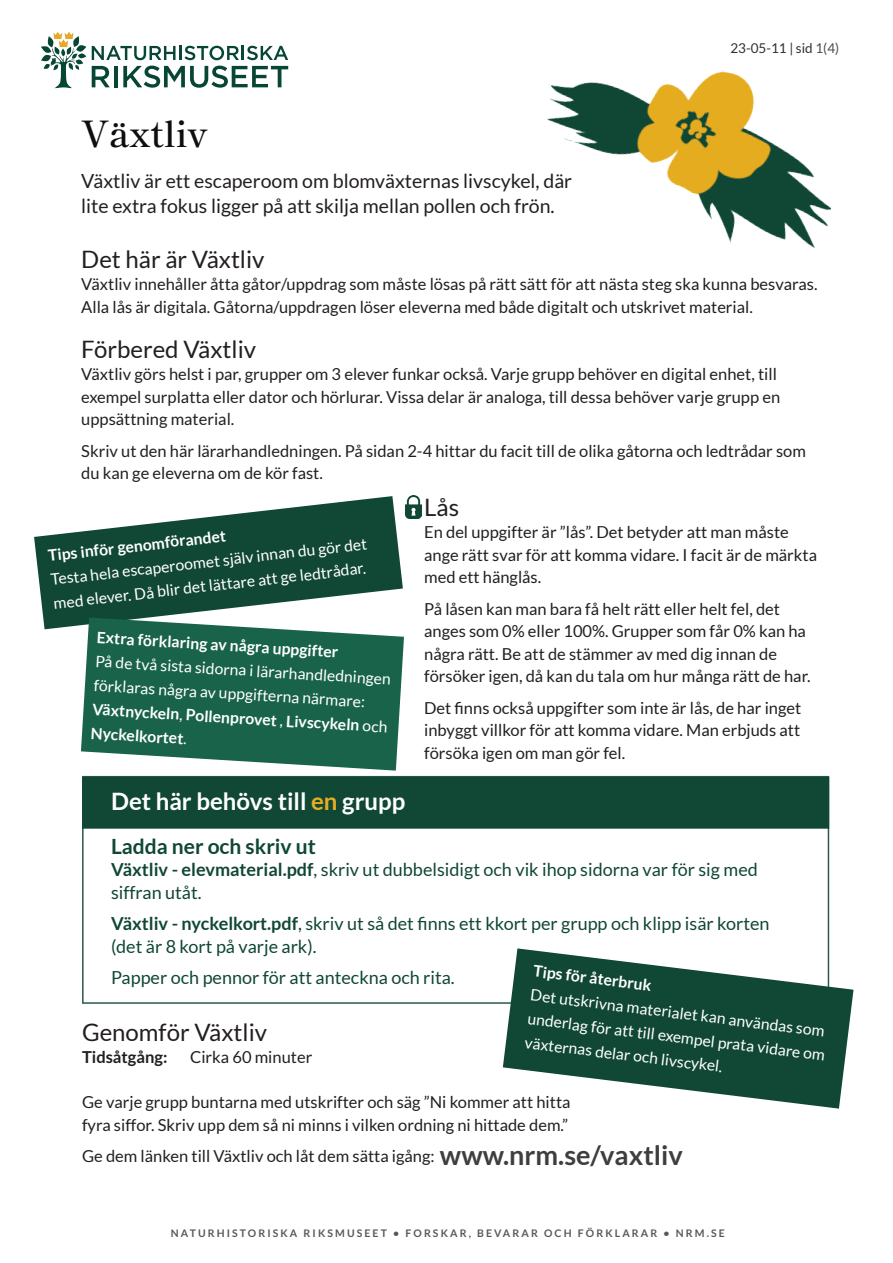
<style>
.page{position:relative;width:893px;height:1263px;background:#fff}
.page>*{position:absolute;margin:0;border:0;box-sizing:border-box;transform-origin:0 0}
.t1{font:600 36px "Shippori Mincho";color:#0c0f0d}
.t2{font:700 27px "Lato";color:#3e3e3f}
.t3{font:24px "Lato";color:#231f20}
.t4{font:700 24px "Lato";color:#fff}
.t5{font:700 21px "Lato";color:#104735}
.t6{font:19.5px/25.5px "Lato";color:#231f20}
.t7{font:18px/22.5px "Lato";color:#104735}
.t8{font:16.5px/22.5px "Lato";color:#231f20}
.t9{font:700 16.5px "Lato";color:#231f20}
.t10{font:15.75px/24px "Lato";color:#fff}
.t11{font:700 15.75px "Lato";color:#fff}
.t12{font:13.5px "Lato";color:#2d2f32}
.t13{font:700 10.5px "Lato";letter-spacing:.2em;color:#57585a}
.s1{color:#4b4c4d}
.s2{font-weight:700}
.s3{color:#e7ae21}
</style>
<div class="page">
<svg style="left:92px;top:46px;width:84px;height:14px"></svg>
<hr style="left:179px;top:46px;width:3px;height:14px;background:#074635">
<svg style="left:184px;top:46px;width:104px;height:14px"></svg>
<svg style="left:92px;top:66px;width:18px;height:21px"></svg>
<hr style="left:114px;top:66px;width:4px;height:21px;background:#074635">
<svg style="left:123px;top:66px;width:165px;height:22px"></svg>
<svg style="left:41px;top:32px;width:45px;height:56px"></svg>
<div style="left:82px;top:776px;width:747px;height:228px;background:#fff;border:2px solid #104735"></div>
<div style="left:82px;top:777px;width:747px;height:52px;background:#104735;border:2px solid #104735"></div>
<img style="left:547px;top:71px;width:284px;height:177px">
<svg style="left:34px;top:496px;width:369px;height:133px;fill:#104735"></svg>
<svg style="left:503px;top:948px;width:350px;height:160px;fill:#104735"></svg>
<img style="left:405px;top:495px;width:17px;height:23px">
<svg style="left:81px;top:617px;width:323px;height:154px;background:#397963"></svg>
<h1 class="t1" style="left:81px;top:111px;width:128px">Växtliv</h1>
<p class="t6" style="left:81px;top:168px;width:492px">Växtliv är ett escaperoom om blomväxternas livscykel, där lite extra fokus ligger på att skilja mellan pollen och frön.</p>
<p class="t12" style="left:730px;top:40px;width:110px">23-05-11 | sid <span class="s1">1(4)</span></p>
<h3 class="t3" style="left:81px;top:246px;width:185px">Det här är Växtliv</h3>
<p class="t8" style="left:81px;top:273px;width:738px">Växtliv innehåller åtta gåtor/uppdrag som måste lösas på rätt sätt för att nästa steg ska kunna besvaras.<br>Alla lås är digitala. Gåtorna/uppdragen löser eleverna med både digitalt och utskrivet material.</p>
<h3 class="t3" style="left:81px;top:336px;width:176px">Förbered Växtliv</h3>
<p class="t8" style="left:81px;top:363px;width:700px">Växtliv görs helst i par, grupper om 3 elever funkar också. Varje grupp behöver en digital enhet, till exempel surplatta eller dator och hörlurar. Vissa delar är analoga, till dessa behöver varje grupp en uppsättning material.</p>
<p class="t8" style="left:81px;top:439px;width:726px">Skriv ut den här lärarhandledningen. På sidan 2-4 hittar du facit till de olika gåtorna och ledtrådar som du kan ge eleverna om de kör fast.</p>
<p class="t11" style="left:47px;top:546px;width:180px;rotate:-6deg">Tips inför genomförandet</p>
<p class="t10" style="left:50px;top:566px;width:320px;rotate:-6deg">Testa hela escaperoomet själv innan du gör det med elever. Då blir det lättare att ge ledtrådar.</p>
<p class="t11" style="left:97px;top:629px;width:243px;rotate:3deg">Extra förklaring av några uppgifter</p>
<p class="t10" style="left:95px;top:650px;width:298px;rotate:3deg">På de två sista sidorna i lärarhandledningen förklaras några av uppgifterna närmare:<br><span class="s2">Växtnyckeln</span>, <span class="s2">Pollenprovet</span> , <span class="s2">Livscykeln</span> och <span class="s2">Nyckelkortet</span>.</p>
<h3 class="t3" style="left:424px;top:494px;width:36px">Lås</h3>
<p class="t8" style="left:424px;top:521px;width:394px">En del uppgifter är ”lås”. Det betyder att man måste ange rätt svar för att komma vidare. I facit är de märkta med ett hänglås.</p>
<p class="t8" style="left:424px;top:597px;width:388px">På låsen kan man bara få helt rätt eller helt fel, det anges som 0% eller 100%. Grupper som får 0% kan ha några rätt. Be att de stämmer av med dig innan de försöker igen, då kan du tala om hur många rätt de har.</p>
<p class="t8" style="left:424px;top:696px;width:379px;text-align:justify">Det finns också uppgifter som inte är lås, de har inget inbyggt villkor för att komma vidare. Man erbjuds att försöka igen om man gör fel.</p>
<h3 class="t4" style="left:111px;top:788px;width:296px">Det här behövs till <span class="s3">en</span> grupp</h3>
<p class="t5" style="left:111px;top:834px;width:206px">Ladda ner och skriv ut</p>
<p class="t7" style="left:111px;top:858px;width:648px"><span class="s2">Växtliv - elevmaterial.pdf</span>, skriv ut dubbelsidigt och vik ihop sidorna var för sig med siffran utåt.</p>
<p class="t7" style="left:111px;top:912px;width:660px"><span class="s2">Växtliv - nyckelkort.pdf</span>, skriv ut så det finns ett kkort per grupp och klipp isär korten (det är 8 kort på varje ark).</p>
<p class="t7" style="left:111px;top:966px;width:345px">Papper och pennor för att anteckna och rita.</p>
<h3 class="t3" style="left:82px;top:1019px;width:187px">Genomför Växtliv</h3>
<p class="t9" style="left:82px;top:1048px;width:87px">Tidsåtgång:</p>
<p class="t8" style="left:190px;top:1046px;width:124px">Cirka 60 minuter</p>
<p class="t8" style="left:82px;top:1091px;width:490px">Ge varje grupp buntarna med utskrifter och säg ”Ni kommer att hitta fyra siffor. Skriv upp dem så ni minns i vilken ordning ni hittade dem.”</p>
<p class="t8" style="left:82px;top:1145px;width:354px">Ge dem länken till Växtliv och låt dem sätta igång:</p>
<p class="t11" style="left:535px;top:962px;width:120px;rotate:7deg">Tips för återbruk</p>
<p class="t10" style="left:532px;top:983px;width:301px;rotate:7deg">Det utskrivna materialet kan användas som underlag för att till exempel prata vidare om växternas delar och livscykel.</p>
<h2 class="t2" style="left:440px;top:1139px;width:244px">www.nrm.se/vaxtliv</h2>
<p class="t13" style="left:171px;top:1227px;width:555px">NATURHISTORISKA RIKSMUSEET • FORSKAR, BEVARAR OCH FÖRKLARAR • NRM.SE</p>
</div>
